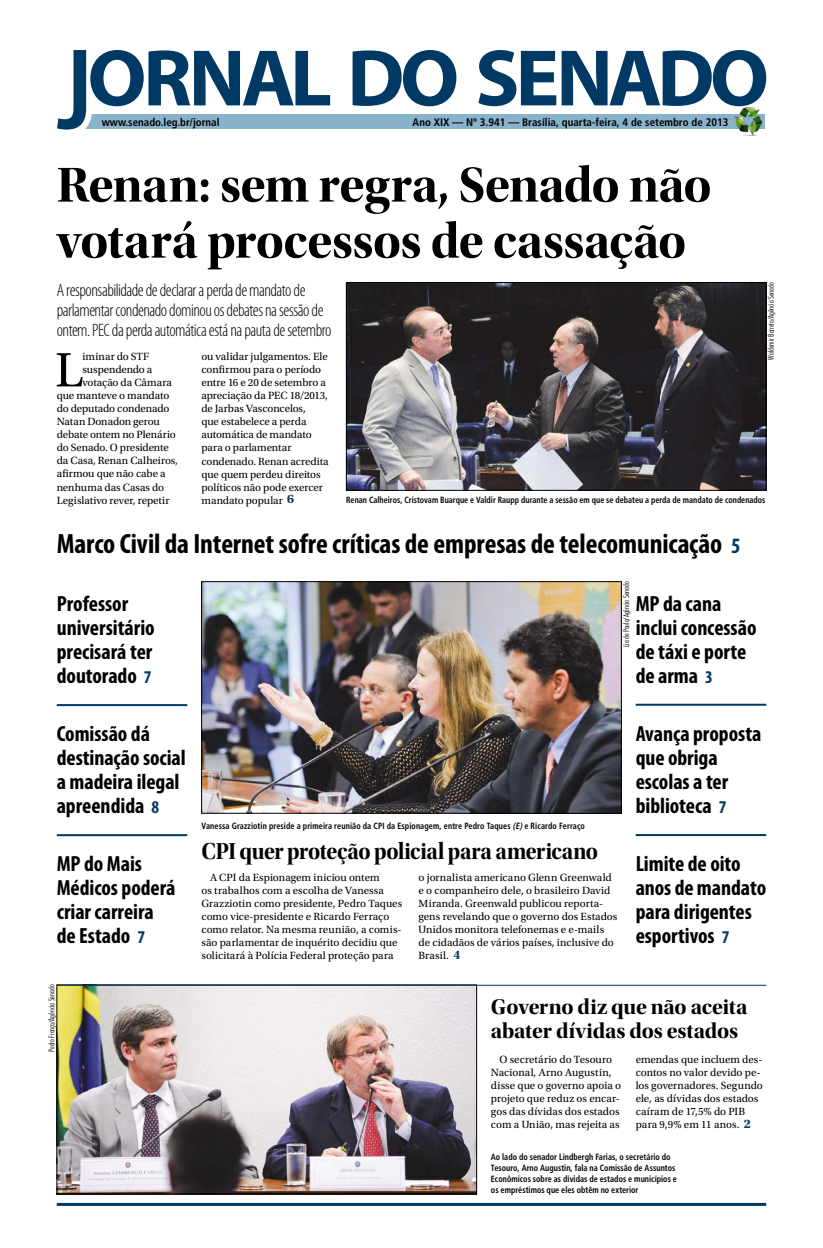
<style>
.page{position:relative;width:823px;height:1248px;background:#fff}
.page>*{position:absolute;margin:0;border:0;box-sizing:border-box;transform-origin:0 0}
.t1{font:51px/56px "Utopia Std Bold Disp";letter-spacing:-.01em;color:#000}
.t2{font:50.8px "Utopia Std";color:#000}
.t3{font:700 condensed 28px "Myriad Pro";letter-spacing:-.005em;color:#000}
.t4{font:24px "Utopia Std Bold Disp";letter-spacing:-.02em;color:#000;scale:.92 1}
.t5{font:700 condensed 22px/24px "Myriad Pro";color:#000}
.t6{font:22px/24px "Utopia Std Bold Disp";letter-spacing:-.005em;color:#000}
.t7{font:300 condensed 18px/20px "Myriad Pro";letter-spacing:-.03em;color:#000}
.t8{font:11px/13px "Utopia Std";color:#000}
.t9{font:700 condensed 10.9px "Frutiger";color:#000}
.t10{font:700 condensed 9px/11px "Frutiger";letter-spacing:.005em;color:#000;scale:.9 1}
.t11{font:700 condensed 9px "Frutiger";letter-spacing:.005em;color:#000;scale:.89 1}
.t12{font:300 condensed 8px "Futura BT";color:#000}
.s1{font-weight:700;font-size:13px;color:#003a64}
.s2{font-size:22px;color:#003a64}
.s3{font-size:18px;color:#003a64}
.s4{font-style:italic}
</style>
<div class="page">
<hr style="left:57px;top:1202px;width:708px;height:3px;background:#003a64">
<div style="left:75px;top:115px;width:689px;height:14px;background:#89b2cb"></div>
<img style="left:733px;top:108px;width:27px;height:27px">
<svg style="left:57px;top:50px;width:273px;height:80px"></svg>
<svg style="left:352px;top:50px;width:104px;height:56px"></svg>
<svg style="left:478px;top:50px;width:287px;height:56px"></svg>
<img style="left:348px;top:284px;width:415px;height:204px">
<div style="left:346px;top:282px;width:419px;height:208px;border:1px solid #000"></div>
<img style="left:203px;top:583px;width:416px;height:228px">
<div style="left:201px;top:581px;width:420px;height:232px;border:1px solid #000"></div>
<img style="left:59px;top:986px;width:415px;height:205px">
<div style="left:57px;top:984px;width:419px;height:209px;border:1px solid #000"></div>
<hr style="left:57px;top:984px;width:708px;height:1px;background:#003a64">
<hr style="left:635px;top:703px;width:130px;height:2px;background:#003a64">
<hr style="left:57px;top:704px;width:130px;height:2px;background:#003a64">
<hr style="left:635px;top:834px;width:130px;height:2px;background:#003a64">
<hr style="left:57px;top:834px;width:130px;height:2px;background:#003a64">
<p class="t9" style="left:102px;top:116px;width:119px">www.senado.leg.br/jornal</p>
<p class="t9" style="left:412px;top:116px;width:317px">Ano XIX — Nº 3.941 — Brasília, quarta-feira, 4 de setembro de 2013</p>
<h1 class="t1" style="left:57px;top:157px;width:656px">Renan: sem regra, Senado não votará processos de cassação</h1>
<h3 class="t7" style="left:57px;top:280px;width:276px">A responsabilidade de declarar a perda de mandato de parlamentar condenado dominou os debates na sessão de ontem. PEC da perda automática está na pauta de setembro</h3>
<h2 class="t2" style="left:55px;top:342px;width:29px">L</h2>
<p class="t8" style="left:82px;top:350px;width:68px">iminar do STF</p>
<p class="t8" style="left:82px;top:363px;width:71px">suspendendo a</p>
<p class="t8" style="left:82px;top:376px;width:91px">votação da Câmara</p>
<p class="t8" style="left:57px;top:389px;width:114px">que manteve o mandato</p>
<p class="t8" style="left:57px;top:402px;width:114px">do deputado condenado</p>
<p class="t8" style="left:57px;top:415px;width:104px">Natan Donadon gerou</p>
<p class="t8" style="left:57px;top:428px;width:121px">debate ontem no Plenário</p>
<p class="t8" style="left:57px;top:441px;width:114px">do Senado. O presidente</p>
<p class="t8" style="left:57px;top:454px;width:123px">da Casa, Renan Calheiros,</p>
<p class="t8" style="left:57px;top:467px;width:110px">afirmou que não cabe a</p>
<p class="t8" style="left:57px;top:480px;width:109px">nenhuma das Casas do</p>
<p class="t8" style="left:57px;top:493px;width:114px">Legislativo rever, repetir</p>
<p class="t8" style="left:201px;top:350px;width:129px">ou validar julgamentos. Ele confirmou para o período entre 16 e 20 de setembro a apreciação da PEC 18/2013, de Jarbas Vasconcelos,<br>que estabelece a perda automática de mandato para o parlamentar condenado. Renan acredita que quem perdeu direitos políticos não pode exercer mandato popular <span class="s1">6</span></p>
<p class="t12" style="left:765px;top:359px;width:79px;rotate:-90deg">Waldemir Barreto/Agência Senado</p>
<p class="t11" style="left:346px;top:495px;width:472px">Renan Calheiros, Cristovam Buarque e Valdir Raupp durante a sessão em que se debateu a perda de mandato de condenados</p>
<h3 class="t3" style="left:57px;top:526px;width:685px">Marco Civil da Internet sofre críticas de empresas de telecomunicação <span class="s2">5</span></h3>
<h3 class="t5" style="left:57px;top:591px;width:99px">Professor universitário precisará ter doutorado <span class="s3">7</span></h3>
<p class="t12" style="left:621px;top:647px;width:67px;rotate:-90deg">Lia de Paula/Agência Senado</p>
<h3 class="t5" style="left:635px;top:590px;width:122px">MP da cana inclui concessão de táxi e porte de arma <span class="s3">3</span></h3>
<h3 class="t5" style="left:57px;top:721px;width:130px">Comissão dá destinação social a madeira ilegal apreendida <span class="s3">8</span></h3>
<h3 class="t5" style="left:57px;top:851px;width:120px">MP do Mais<br>Médicos poderá criar carreira de Estado <span class="s3">7</span></h3>
<p class="t12" style="left:47px;top:1051px;width:68px;rotate:-90deg">Pedro França/Agência Senado</p>
<p class="t10" style="left:201px;top:820px;width:427px">Vanessa Grazziotin preside a primeira reunião da CPI da Espionagem, entre Pedro Taques <span class="s4">(E)</span>e Ricardo Ferraço</p>
<h3 class="t4" style="left:201px;top:837px;width:432px">CPI quer proteção policial para americano</h3>
<p class="t8" style="left:201px;top:870px;width:202px;text-indent:9px">A CPI da Espionagem iniciou ontem<br>os trabalhos com a escolha de Vanessa Grazziotin como presidente, Pedro Taques como vice-presidente e Ricardo Ferraço como relator. Na mesma reunião, a comis&shy;são parlamentar de inquérito decidiu que solicitará à Polícia Federal proteção para</p>
<p class="t8" style="left:418px;top:870px;width:200px">o jornalista americano Glenn Greenwald e o companheiro dele, o brasileiro David Miranda. Greenwald publicou reporta&shy;gens revelando que o governo dos Estados Unidos monitora telefonemas e e-mails de cidadãos de vários países, inclusive do Brasil. <span class="s1">4</span></p>
<h3 class="t5" style="left:635px;top:721px;width:127px">Avança proposta que obriga escolas a ter biblioteca <span class="s3">7</span></h3>
<h3 class="t5" style="left:635px;top:851px;width:132px">Limite de oito anos de mandato para dirigentes esportivos <span class="s3">7</span></h3>
<h3 class="t6" style="left:490px;top:994px;width:258px">Governo diz que não aceita abater dívidas dos estados</h3>
<p class="t8" style="left:490px;top:1052px;width:132px;text-indent:9px">O secretário do Tesouro<br>Nacional, Arno Augustin, disse que o governo apoia o projeto que reduz os encar&shy;gos das dívidas dos estados com a União, mas rejeita as</p>
<p class="t8" style="left:635px;top:1052px;width:128px">emendas que incluem des&shy;contos no valor devido pe&shy;los governadores. Segundo ele, as dívidas dos estados caíram de 17,5% do PIB para 9,9% em 11 anos. <span class="s1">2</span></p>
<p class="t10" style="left:490px;top:1151px;width:208px">Ao lado do senador Lindbergh Farias, o secretário do Tesouro, Arno Augustin, fala na Comissão de Assuntos Econômicos sobre as dívidas de estados e municípios e os empréstimos que eles obtêm no exterior</p>
</div>
